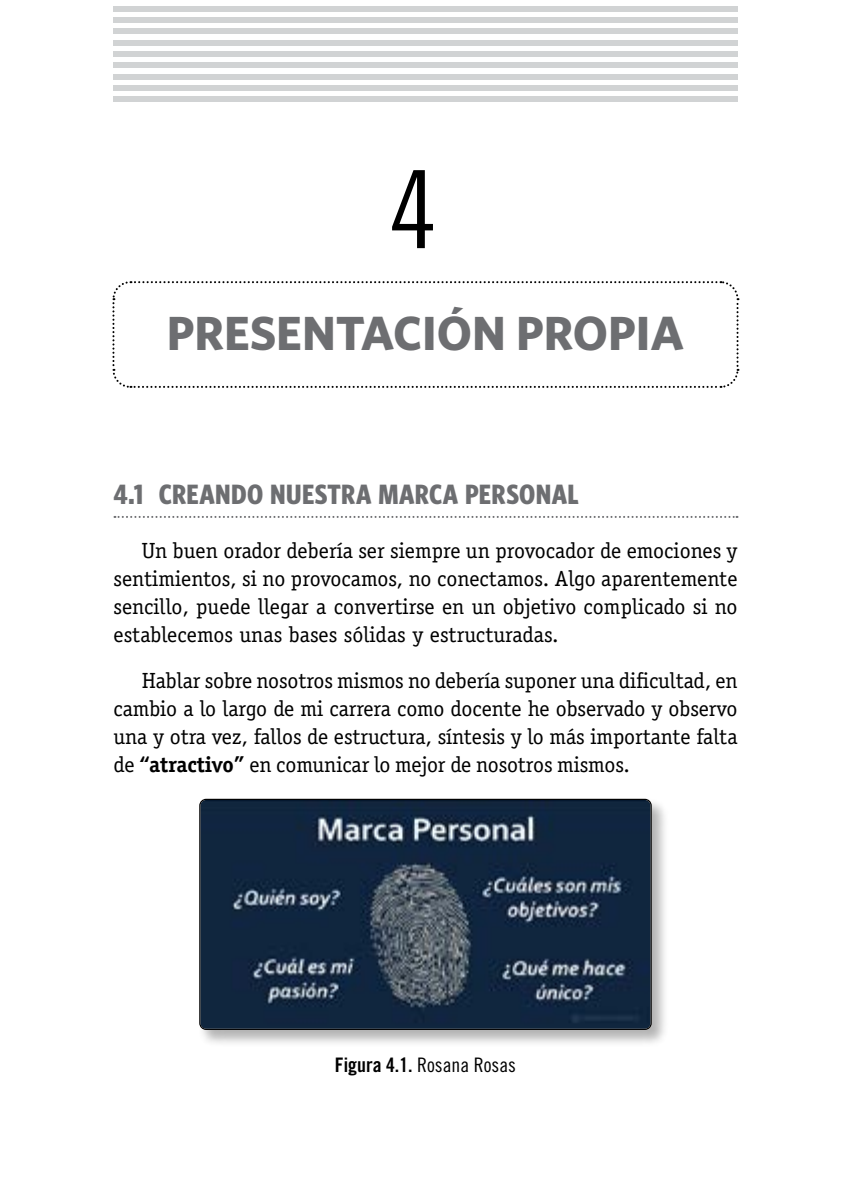
<style>
.page{position:relative;width:851px;height:1191px;background:#fff}
.page>*{position:absolute;margin:0;border:0;box-sizing:border-box;transform-origin:0 0}
.t1{font:108px "Trade Gothic LT Std Cn 18";color:#000}
.t2{font:700 48px "Whitney HTF";color:#6d6e71}
.t3{font:700 condensed 28px "Whitney HTF";letter-spacing:.01em;color:#6d6e71}
.t4{font:22px/28px "Officina Serif Std";letter-spacing:-.005em;color:#000;text-align:justify}
.t5{font:20px "Trade Gothic LT Std Cn 18";color:#000}
.s1{font-weight:700}
.s2{font-family:"Trade Gothic LT Std Bd Cn 20"}
</style>
<div class="page">
<div style="left:113px;top:96px;width:624px;height:6px;background:#d1d3d4"></div>
<div style="left:113px;top:85px;width:624px;height:6px;background:#d1d3d4"></div>
<div style="left:113px;top:74px;width:624px;height:5px;background:#d1d3d4"></div>
<div style="left:113px;top:62px;width:624px;height:6px;background:#d1d3d4"></div>
<div style="left:113px;top:51px;width:624px;height:6px;background:#d1d3d4"></div>
<div style="left:113px;top:40px;width:624px;height:5px;background:#d1d3d4"></div>
<div style="left:113px;top:28px;width:624px;height:6px;background:#d1d3d4"></div>
<div style="left:113px;top:17px;width:624px;height:6px;background:#d1d3d4"></div>
<div style="left:113px;top:6px;width:624px;height:5px;background:#d1d3d4"></div>
<svg style="left:112px;top:281px;width:627px;height:107px"></svg>
<svg style="left:114px;top:516px;width:623px;height:2px"></svg>
<div style="left:198px;top:798px;width:470px;height:248px;background:#000;opacity:.3"></div>
<img style="left:201px;top:800px;width:448px;height:228px">
<div style="left:199px;top:798px;width:452px;height:232px;border:1px solid #000;border-radius:6px"></div>
<h1 class="t1" style="left:389px;top:145px;width:49px">4</h1>
<h2 class="t2" style="left:167px;top:304px;width:518px">PRESENTACIÓN PROPIA</h2>
<p class="t3" style="left:113px;top:478px;width:466px">4.1 CREANDO NUESTRA MARCA PERSONAL</p>
<p class="t4" style="left:113px;top:536px;width:625px;text-indent:28px">Un buen orador debería ser siempre un provocador de emociones y sentimientos, si no provocamos, no conectamos. Algo aparentemente sencillo, puede llegar a convertirse en un objetivo complicado si no establecemos unas bases sólidas y estructuradas.</p>
<p class="t4" style="left:113px;top:666px;width:625px;text-indent:28px">Hablar sobre nosotros mismos no debería suponer una dificultad, en cambio a lo largo de mi carrera como docente he observado y observo una y otra vez, fallos de estructura, síntesis y lo más importante falta de <span class="s1">“atractivo”</span> en comunicar lo mejor de nosotros mismos.</p>
<p class="t5" style="left:335px;top:1053px;width:183px"><span class="s2">Figura 4.1.</span> Rosana Rosas</p>
</div>
